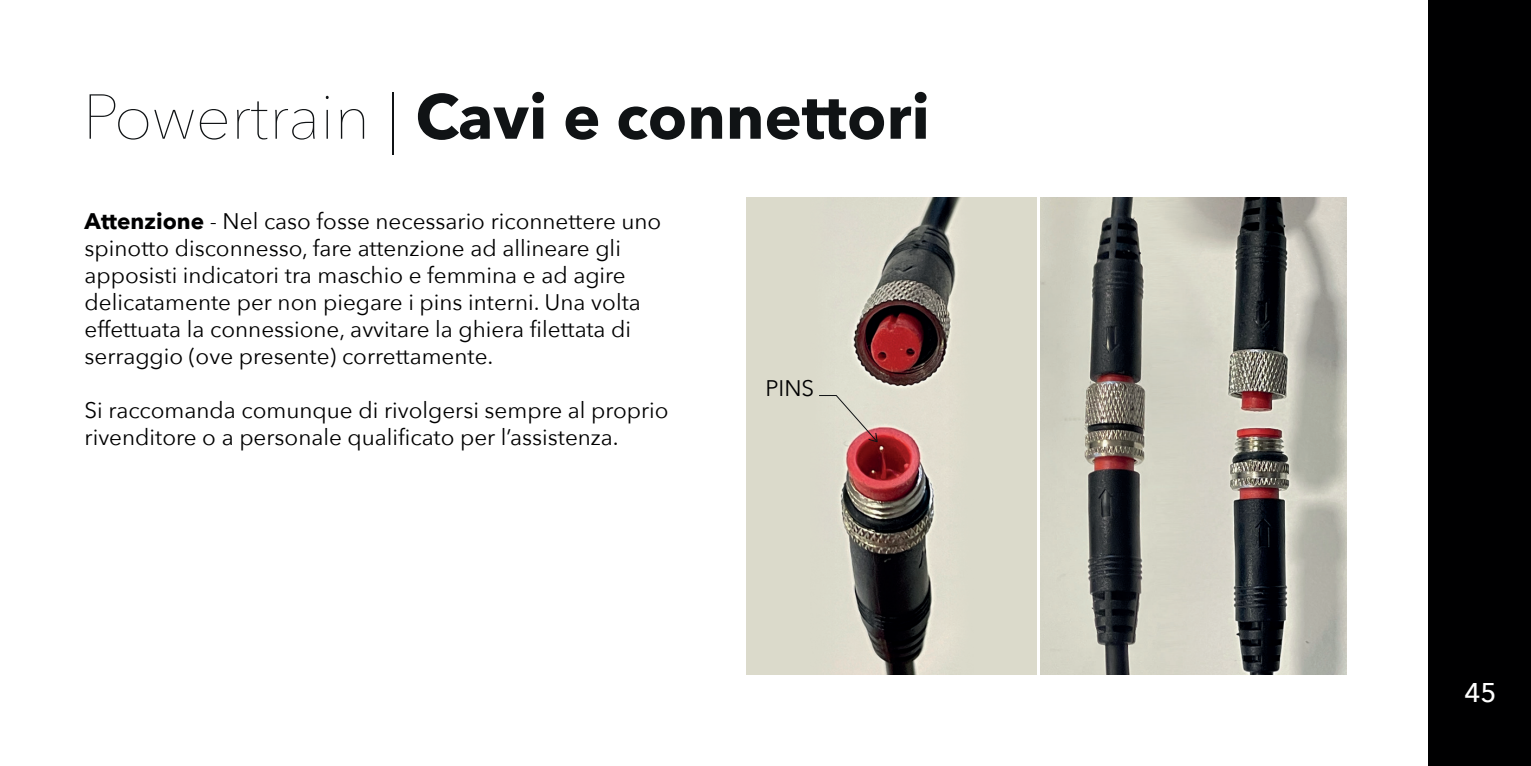
<style>
.page{position:relative;width:1531px;height:766px;background:#fff}
.page>*{position:absolute;margin:0;border:0;box-sizing:border-box;transform-origin:0 0}
.t1{font:700 62.55px "Avenir Next";color:#101315}
.t2{font:500 27px "Avenir Next";color:#fff}
.t3{font:22.5px/27px "Avenir Next";color:#000001}
.s1{font-weight:200}
.s2{font-weight:700}
</style>
<div class="page">
<div style="left:1429px;top:0;width:102px;height:765px;background:#000001"></div>
<img style="left:834px;top:198px;width:114px;height:476px">
<img style="left:1040px;top:198px;width:306px;height:476px">
<div style="left:948px;top:198px;width:88px;height:476px;background:#dbdacb"></div>
<div style="left:746px;top:198px;width:88px;height:476px;background:#dbdacb"></div>
<svg style="left:819px;top:395px;width:59px;height:47px"></svg>
<h1 class="t1" style="left:83px;top:63px;width:848px"><span class="s1">Powertrain |</span> Cavi e connettori</h1>
<p class="t3" style="left:85px;top:206px;width:578px"><span class="s2">Attenzione</span> - Nel caso fosse necessario riconnettere uno spinotto disconnesso, fare attenzione ad allineare gli apposisti indicatori tra maschio e femmina e ad agire delicatamente per non piegare i pins interni. Una volta effettuata la connessione, avvitare la ghiera filettata di serraggio (ove presente) correttamente.</p>
<p class="t3" style="left:85px;top:395px;width:585px">Si raccomanda comunque di rivolgersi sempre al proprio rivenditore o a personale qualificato per l’assistenza.</p>
<p class="t3" style="left:765px;top:373px;width:50px">PINS</p>
<p class="t2" style="left:1464px;top:669px;width:34px">45</p>
</div>
